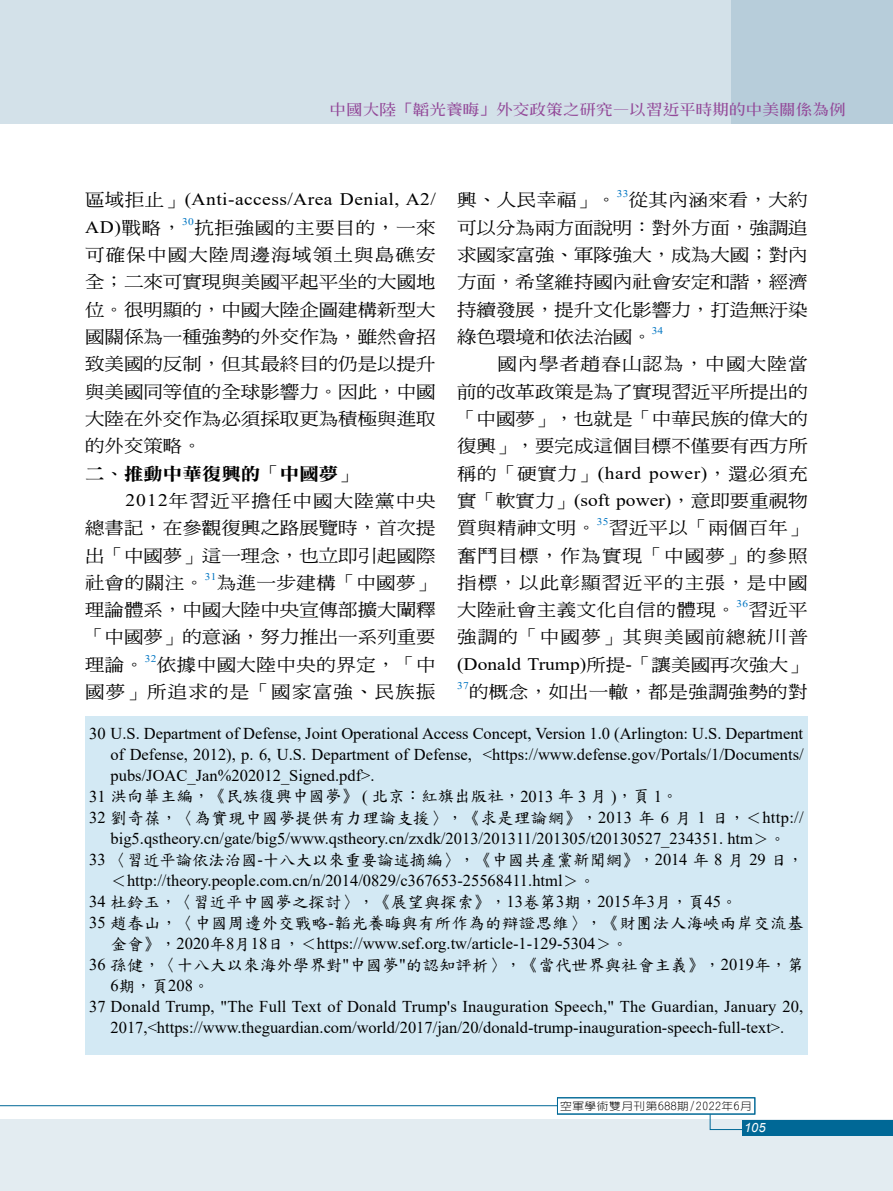
<style>
.page{position:relative;width:893px;height:1191px;background:#fff}
.page>*{position:absolute;margin:0;border:0;box-sizing:border-box;transform-origin:0 0}
.t1{font:17.55px/27.3px "DF Ming W5 WIN BF";color:#000;text-align:justify;scale:1.11 1}
.t2{font:17.55px/27.3px "Times New Roman";letter-spacing:.025em;color:#000;scale:1.11 1}
.t3{font:17.55px/27.3px "DF Ming W5 WIN BF";letter-spacing:.045em;color:#000;text-align:right;scale:1.11 1}
.t4{font:17.55px "Times New Roman";color:#000;scale:1.11 1}
.t5{font:17.55px/27.3px "DF Ming W5 WIN BF";letter-spacing:.06em;color:#000;text-align:right;scale:1.11 1}
.t6{font:17.55px "DF Ming W5 WIN BF";letter-spacing:.025em;color:#000;scale:1.11 1}
.t7{font:17.55px "DF Li Song W7 WINP BF";color:#000;scale:1.11 1}
.t8{font:16.5px/21px "Times New Roman";color:#000;text-align:justify}
.t9{font:16.5px/21px "DF Kai Shu SB Estd BF";letter-spacing:.005em;color:#000}
.t10{font:15px "Stdsung EG Bold Big 5";color:#924898;scale:1.11 1}
.t11{font:italic 12.75px "Arial";color:#fff}
.t12{font:300 10.5px "Lin Gothic";letter-spacing:.05em;color:#000;scale:1.11 1}
.t13{font:10.2px "Times New Roman";letter-spacing:.025em;color:#0075c2;scale:1.11 1}
.s1{font-family:"DF Kai Shu SB Estd BF"}
.s2{font-family:"DF Ming W5 WIN BF"}
.s3{font-family:"Times New Roman"}
</style>
<div class="page">
<div style="left:0;top:0;width:893px;height:124px;background:#d3e1e9"></div>
<div style="left:731px;top:0;width:162px;height:124px;background:#b7cdda"></div>
<div style="left:0;top:1119px;width:893px;height:72px;background:#e3ecf1"></div>
<div style="left:85px;top:716px;width:723px;height:338px;background:#d3e9f4"></div>
<hr style="left:0;top:1105px;width:557px;height:1px;background:#006896">
<svg style="left:709px;top:1114px;width:34px;height:16px"></svg>
<div style="left:742px;top:1120px;width:151px;height:15px;background:#006896"></div>
<div style="left:557px;top:1097px;width:198px;height:17px;border:1px solid #006896"></div>
<p class="t10" style="left:330px;top:102px;width:466px">中國大陸「韜光養晦」外交政策之研究—以習近平時期的中美關係為例</p>
<p class="t1" style="left:457px;top:186px;width:145px">興<span class="s1">、</span>人民幸福<span class="s1">」。</span></p>
<p class="t13" style="left:617px;top:187px;width:12px">33</p>
<p class="t2" style="left:85px;top:185px;width:317px"><span class="s2">區域拒止</span><span class="s1">」</span>(Anti-access/Area Denial, A2/<br>AD)<span class="s2">戰略</span><span class="s1">，</span></p>
<p class="t1" style="left:457px;top:186px;width:317px;text-indent:172px">從其內涵來看<span class="s1">，</span>大約可以分為兩方面說明<span class="s1">：</span>對外方面<span class="s1">，</span>強調追求國家富強<span class="s1">、</span>軍隊強大<span class="s1">，</span>成為大國<span class="s1">；</span>對內方面<span class="s1">，</span>希望維持國內社會安定和諧<span class="s1">，</span>經濟持續發展<span class="s1">，</span>提升文化影響力<span class="s1">，</span>打造無汙染綠色環境和依法治國<span class="s1">。</span></p>
<p class="t13" style="left:182px;top:214px;width:12px">30</p>
<p class="t1" style="left:85px;top:214px;width:317px;text-indent:109px">抗拒強國的主要目的<span class="s1">，</span>一來可確保中國大陸周邊海域領土與島礁安全<span class="s1">；</span>二來可實現與美國平起平坐的大國地位<span class="s1">。</span>很明顯的<span class="s1">，</span>中國大陸企圖建構新型大國關係為一種強勢的外交作為<span class="s1">，</span>雖然會招致美國的反制<span class="s1">，</span>但其最終目的仍是以提升與美國同等值的全球影響力<span class="s1">。</span>因此<span class="s1">，</span>中國大陸在外交作為必須採取更為積極與進取的外交策略<span class="s1">。</span></p>
<p class="t7" style="left:85px;top:464px;width:247px">二<span class="s1">、</span>推動中華復興的<span class="s1">「</span>中國夢<span class="s1">」</span></p>
<p class="t1" style="left:85px;top:487px;width:317px;text-indent:40px"><span class="s3">2012</span>年習近平擔任中國大陸黨中央總書記<span class="s1">，</span>在參觀復興之路展覽時<span class="s1">，</span>首次提出<span class="s1">「</span>中國夢<span class="s1">」</span>這一理念<span class="s1">，</span>也立即引起國際社會的關注<span class="s1">。</span></p>
<p class="t13" style="left:652px;top:323px;width:12px">34</p>
<p class="t1" style="left:457px;top:350px;width:317px;text-indent:40px">國內學者趙春山認為<span class="s1">，</span>中國大陸當前的改革政策是為了實現習近平所提出的<span class="s1">「</span>中國夢<span class="s1">」，</span>也就是<span class="s1">「</span>中華民族的偉大的復興<span class="s1">」，</span>要完成這個目標不僅要有西方所</p>
<p class="t2" style="left:457px;top:458px;width:317px"><span class="s2">稱的</span><span class="s1">「</span><span class="s2">硬實力</span><span class="s1">」</span>(hard power)<span class="s1">，</span><span class="s2">還必須充實</span><span class="s1">「</span><span class="s2">軟實力</span><span class="s1">」</span>(soft power)<span class="s1">，</span><span class="s2">意即要重視物</span></p>
<p class="t1" style="left:457px;top:514px;width:127px">質與精神文明<span class="s1">。</span></p>
<p class="t13" style="left:597px;top:514px;width:12px">35</p>
<p class="t1" style="left:457px;top:514px;width:317px;text-indent:152px">習近平以<span class="s1">「</span>兩個百年<span class="s1">」</span>奮鬥目標<span class="s1">，</span>作為實現<span class="s1">「</span>中國夢<span class="s1">」</span>的參照指標<span class="s1">，</span>以此彰顯習近平的主張<span class="s1">，</span>是中國大陸社會主義文化自信的體現<span class="s1">。</span></p>
<p class="t13" style="left:205px;top:569px;width:12px">31</p>
<p class="t1" style="left:85px;top:569px;width:317px;text-indent:132px">為進一步建構<span class="s1">「</span>中國夢<span class="s1">」</span>理論體系<span class="s1">，</span>中國大陸中央宣傳部擴大闡釋<span class="s1">「</span>中國夢<span class="s1">」</span>的意涵<span class="s1">，</span>努力推出一系列重要理論<span class="s1">。</span></p>
<p class="t13" style="left:736px;top:596px;width:12px">36</p>
<p class="t5" style="left:457px;top:596px;width:317px">習近平<br>強調的<span class="s1">「</span>中國夢<span class="s1">」</span>其與美國前總統川普</p>
<p class="t4" style="left:457px;top:651px;width:317px">(Donald Trump)<span class="s2">所提</span>-<span class="s1">「</span><span class="s2">讓美國再次強大</span><span class="s1">」</span></p>
<p class="t13" style="left:457px;top:678px;width:12px">37</p>
<p class="t6" style="left:469px;top:683px;width:307px">的概念<span class="s1">，</span>如出一轍<span class="s1">，</span>都是強調強勢的對</p>
<p class="t8" style="left:111px;top:722px;width:695px;text-indent:-21px">30 U.S. Department of Defense, Joint Operational Access Concept, Version 1.0 (Arlington: U.S. Department of Defense, 2012), p. 6, U.S. Department of Defense, &lt;https://www.defense.gov/Portals/1/Documents/ pubs/JOAC_Jan%202012_Signed.pdf&gt;.</p>
<p class="t9" style="left:89px;top:786px;width:716px"><span class="s3">31</span> 洪向華主編，《民族復興中國夢》 <span class="s3">(</span> 北京：紅旗出版社，<span class="s3">2013</span> 年 <span class="s3">3</span> 月 <span class="s3">)</span>，頁 <span class="s3">1</span>。<br><span class="s3">32</span> 劉奇葆，〈為實現中國夢提供有力理論支援〉，《求是理論網》，<span class="s3">2013</span> 年 <span class="s3">6</span> 月 <span class="s3">1</span> 日，＜<span class="s3">http://</span></p>
<p class="t8" style="left:111px;top:827px;width:677px">big5.qstheory.cn/gate/big5/www.qstheory.cn/zxdk/2013/201311/201305/t20130527_234351. htm<span class="s1">＞。</span></p>
<p class="t9" style="left:89px;top:849px;width:716px"><span class="s3">33</span> 〈習近平論依法治國<span class="s3">-</span>十八大以來重要論述摘編〉，《中國共產黨新聞網》，<span class="s3">2014</span> 年 <span class="s3">8</span> 月 <span class="s3">29</span> 日，</p>
<p class="t8" style="left:111px;top:869px;width:487px"><span class="s1">＜</span>http://theory.people.com.cn/n/2014/0829/c367653-25568411.html<span class="s1">＞。</span></p>
<p class="t9" style="left:89px;top:891px;width:716px"><span class="s3">34</span> 杜鈴玉，〈習近平中國夢之探討〉，《展望與探索》，<span class="s3">13</span>卷第<span class="s3">3</span>期，<span class="s3">2015</span>年<span class="s3">3</span>月，頁<span class="s3">45</span>。<br><span class="s3">35</span> 趙春山，〈中國周邊外交戰略<span class="s3">-</span>韜光養晦與有所作為的辯證思維〉，《財團法人海峽兩岸交流基</p>
<p class="t8" style="left:111px;top:932px;width:519px"><span class="s1">金會》，</span>2020<span class="s1">年</span>8<span class="s1">月</span>18<span class="s1">日，＜</span>https://www.sef.org.tw/article-1-129-5304<span class="s1">＞。</span></p>
<p class="t9" style="left:89px;top:954px;width:716px"><span class="s3">36</span> 孫健，〈十八大以來海外學界對<span class="s3">"</span>中國夢<span class="s3">"</span>的認知評析〉，《當代世界與社會主義》，<span class="s3">2019</span>年，第</p>
<p class="t8" style="left:111px;top:974px;width:101px">6<span class="s1">期，頁</span>208<span class="s1">。</span></p>
<p class="t8" style="left:89px;top:995px;width:715px">37 Donald Trump, "The Full Text of Donald Trump's Inauguration Speech," The Guardian, January 20,</p>
<p class="t8" style="left:111px;top:1016px;width:675px">2017,&lt;https://www.theguardian.com/world/2017/jan/20/donald-trump-inauguration-speech-full-text&gt;.</p>
<p class="t13" style="left:145px;top:651px;width:12px">32</p>
<p class="t3" style="left:85px;top:651px;width:317px">依據中國大陸中央的界定<span class="s1">，「</span>中<br>國夢<span class="s1">」</span>所追求的是<span class="s1">「</span>國家富強<span class="s1">、</span>民族振</p>
<p class="t12" style="left:560px;top:1100px;width:174px">空軍學術雙月刊第688期/2022年6月</p>
<p class="t11" style="left:744px;top:1119px;width:23px">105</p>
</div>
